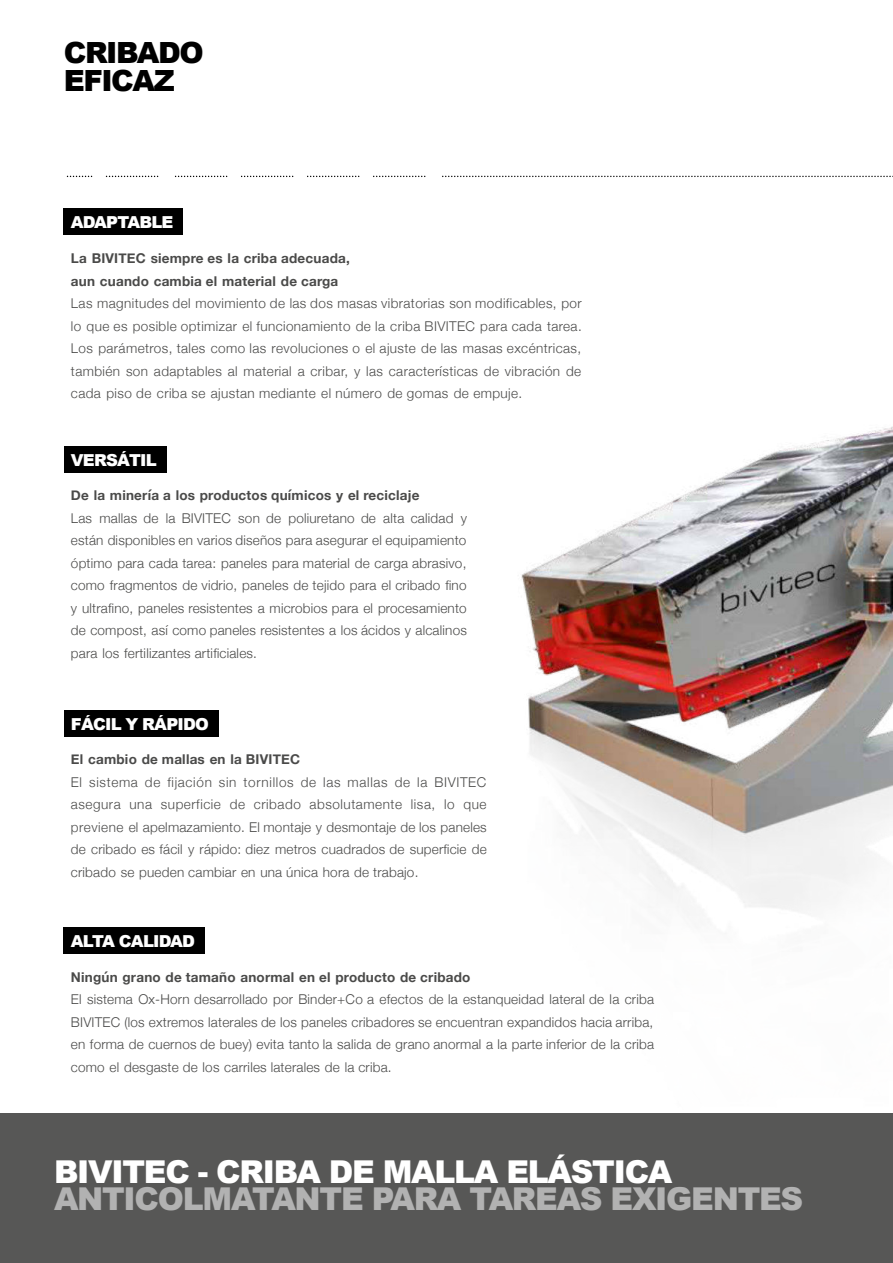
<style>
.page{position:relative;width:893px;height:1263px;background:#fff}
.page>*{position:absolute;margin:0;border:0;box-sizing:border-box;transform-origin:0 0}
.t1{font:900 31.5px "Arial";letter-spacing:-.04em;color:#b2b2b2}
.t2{font:900 31.5px "Arial";letter-spacing:-.04em;color:#fff}
.t3{font:900 29.25px/27.5px "Arial";letter-spacing:-.05em;color:#000}
.t4{font:900 16.5px "Arial";letter-spacing:-.05em;color:#fff}
.t5{font:300 13.5px/22.5px "Helvetica Neue";letter-spacing:.015em;color:#4a4a49;text-align:justify}
.t6{font:700 13.5px/22.5px "Helvetica Neue";letter-spacing:.015em;color:#4a4a49}
</style>
<div class="page">
<div style="left:64px;top:208px;width:119px;height:27px;background:#000"></div>
<div style="left:64px;top:710px;width:155px;height:27px;background:#000"></div>
<div style="left:64px;top:446px;width:103px;height:27px;background:#000"></div>
<div style="left:64px;top:927px;width:141px;height:27px;background:#000"></div>
<svg style="left:68px;top:176px;width:825px;height:1px"></svg>
<div style="left:0;top:1113px;width:893px;height:150px;background:#575756"></div>
<img style="left:521px;top:426px;width:372px;height:485px">
<h2 class="t3" style="left:64px;top:38px;width:141px">CRIBADO<br>EFICAZ</h2>
<p class="t4" style="left:71px;top:210px;width:104px">ADAPTABLE</p>
<p class="t6" style="left:71px;top:247px;width:280px">La BIVITEC siempre es la criba adecuada, aun cuando cambia el material de carga</p>
<p class="t5" style="left:71px;top:291px;width:512px">Las magnitudes del movimiento de las dos masas vibratorias son modificables, por lo que es posible optimizar el funcionamiento de la criba BIVITEC para cada tarea.<br>Los parámetros, tales como las revoluciones o el ajuste de las masas excéntricas, también son adaptables al material a cribar, y las características de vibración de cada piso de criba se ajustan mediante el número de gomas de empuje.</p>
<p class="t4" style="left:71px;top:448px;width:87px">VERSÁTIL</p>
<p class="t6" style="left:71px;top:485px;width:350px">De la minería a los productos químicos y el reciclaje</p>
<p class="t5" style="left:71px;top:506px;width:397px">Las mallas de la BIVITEC son de poliuretano de alta calidad y están disponibles en varios diseños para asegurar el equipamiento óptimo para cada tarea: paneles para material de carga abrasivo, como fragmentos de vidrio, paneles de tejido para el cribado fino y ultrafino, paneles resistentes a microbios para el procesamiento de compost, así como paneles resistentes a los ácidos y alcalinos para los fertilizantes artificiales.</p>
<p class="t4" style="left:71px;top:712px;width:139px">FÁCIL Y RÁPIDO</p>
<p class="t6" style="left:71px;top:748px;width:231px">El cambio de mallas en la BIVITEC</p>
<p class="t5" style="left:71px;top:770px;width:417px">El sistema de fijación sin tornillos de las mallas de la BIVITEC asegura una superficie de cribado absolutamente lisa, lo que previene el apelmazamiento. El montaje y desmontaje de los paneles de cribado es fácil y rápido: diez metros cuadrados de superficie de cribado se pueden cambiar en una única hora de trabajo.</p>
<p class="t4" style="left:71px;top:929px;width:125px">ALTA CALIDAD</p>
<p class="t6" style="left:71px;top:966px;width:401px">Ningún grano de tamaño anormal en el producto de cribado</p>
<p class="t5" style="left:71px;top:987px;width:585px">El sistema Ox-Horn desarrollado por Binder+Co a efectos de la estanqueidad lateral de la criba BIVITEC (los extremos laterales de los paneles cribadores se encuentran expandidos hacia arriba, en forma de cuernos de buey) evita tanto la salida de grano anormal a la parte inferior de la criba como el desgaste de los carriles laterales de la criba.</p>
<h1 class="t2" style="left:54px;top:1149px;width:620px">BIVITEC - CRIBA DE MALLA ELÁSTICA</h1>
<h1 class="t1" style="left:54px;top:1176px;width:751px">ANTICOLMATANTE PARA TAREAS EXIGENTES</h1>
</div>
